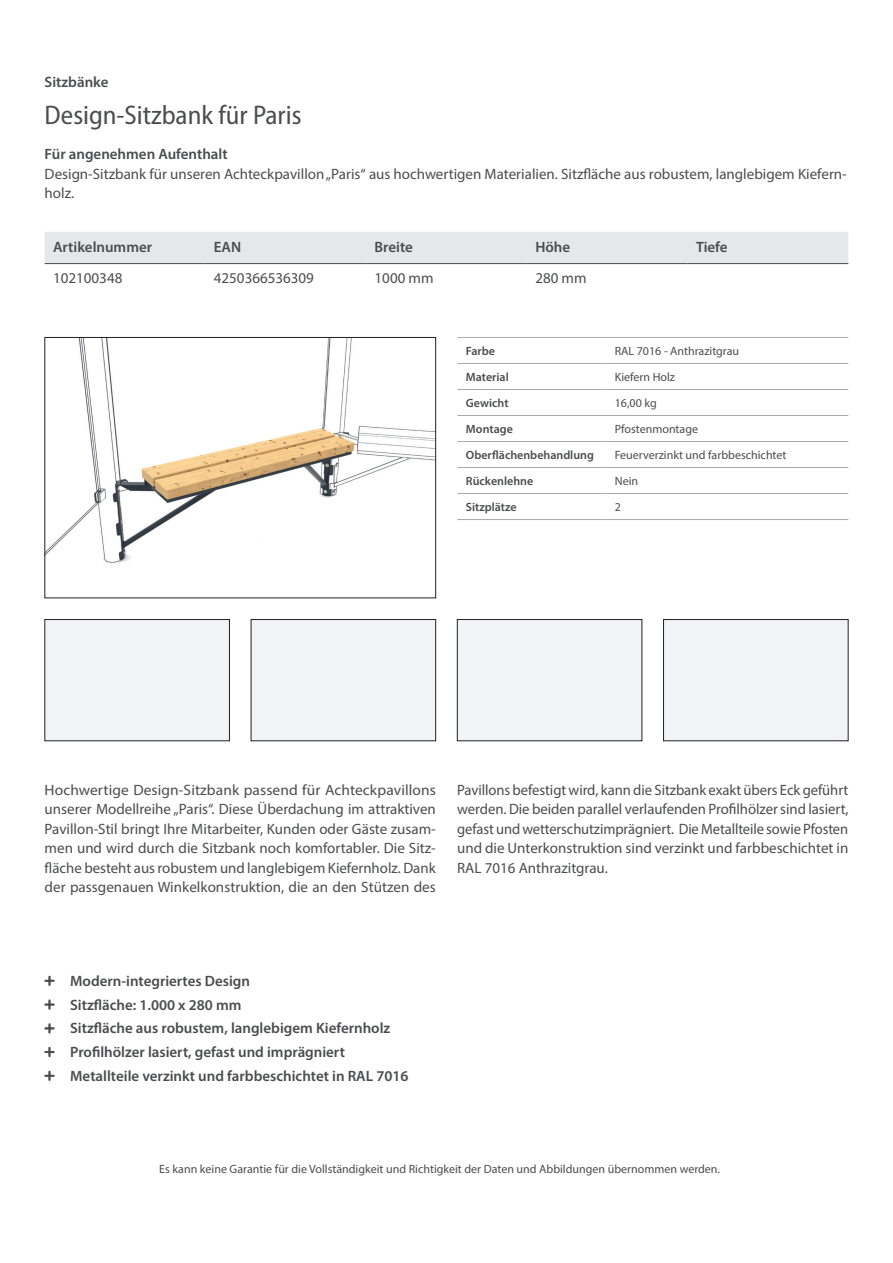
<style>
.page{position:relative;width:893px;height:1263px;background:#fff}
.page>*{position:absolute;margin:0;border:0;box-sizing:border-box;transform-origin:0 0}
.t1{font:semi-condensed 27px "Myriad Pro";color:#4b4c4d}
.t2{font:15px/19.5px "Myriad Pro";color:#4b4c4d;text-align:justify}
.t3{font:600 15px/23.7px "Myriad Pro";color:#4b4c4d}
.t4{font:12px "Myriad Pro";color:#4b4c4d}
.t5{font:600 12px "Myriad Pro";color:#4b4c4d}
</style>
<div class="page">
<img style="left:47px;top:339px;width:387px;height:224px">
<div style="left:45px;top:337px;width:391px;height:261px;border:1px solid #231f20"></div>
<div style="left:45px;top:619px;width:184px;height:122px;background:#f2f3f4"></div>
<div style="left:45px;top:619px;width:185px;height:122px;border:1px solid #231f20"></div>
<div style="left:251px;top:619px;width:185px;height:122px;background:#f2f3f4"></div>
<div style="left:251px;top:619px;width:185px;height:122px;border:1px solid #231f20"></div>
<div style="left:663px;top:619px;width:185px;height:122px;background:#f2f3f4"></div>
<div style="left:663px;top:619px;width:185px;height:122px;border:1px solid #231f20"></div>
<div style="left:457px;top:619px;width:185px;height:122px;background:#f2f3f4"></div>
<div style="left:457px;top:619px;width:185px;height:122px;border:1px solid #231f20"></div>
<div style="left:45px;top:232px;width:803px;height:31px;background:#e6e7e9"></div>
<hr style="left:45px;top:263px;width:160px;height:1px;background:#4b4c4d">
<hr style="left:205px;top:263px;width:161px;height:1px;background:#4b4c4d">
<hr style="left:366px;top:263px;width:161px;height:1px;background:#4b4c4d">
<hr style="left:527px;top:263px;width:161px;height:1px;background:#4b4c4d">
<hr style="left:688px;top:263px;width:160px;height:1px;background:#4b4c4d">
<hr style="left:457px;top:337px;width:149px;height:1px;background:#a8a9ad">
<hr style="left:606px;top:337px;width:242px;height:1px;background:#a8a9ad">
<hr style="left:457px;top:363px;width:149px;height:1px;background:#a8a9ad">
<hr style="left:606px;top:363px;width:242px;height:1px;background:#a8a9ad">
<hr style="left:457px;top:389px;width:149px;height:1px;background:#a8a9ad">
<hr style="left:606px;top:389px;width:242px;height:1px;background:#a8a9ad">
<hr style="left:457px;top:415px;width:149px;height:1px;background:#a8a9ad">
<hr style="left:606px;top:415px;width:242px;height:1px;background:#a8a9ad">
<hr style="left:457px;top:441px;width:149px;height:1px;background:#a8a9ad">
<hr style="left:606px;top:441px;width:242px;height:1px;background:#a8a9ad">
<hr style="left:457px;top:467px;width:149px;height:1px;background:#a8a9ad">
<hr style="left:606px;top:467px;width:242px;height:1px;background:#a8a9ad">
<hr style="left:457px;top:493px;width:149px;height:1px;background:#a8a9ad">
<hr style="left:606px;top:493px;width:242px;height:1px;background:#a8a9ad">
<hr style="left:457px;top:519px;width:149px;height:1px;background:#a8a9ad">
<hr style="left:606px;top:519px;width:242px;height:1px;background:#a8a9ad">
<p class="t3" style="left:45px;top:70px;width:65px">Sitzbänke</p>
<h1 class="t1" style="left:45px;top:99px;width:258px">Design-Sitzbank für Paris</h1>
<p class="t3" style="left:45px;top:142px;width:185px">Für angenehmen Aufenthalt</p>
<p class="t2" style="left:45px;top:164px;width:804px">Design-Sitzbank für unseren Achteckpavillon „Paris“ aus hochwertigen Materialien. Sitzfläche aus robustem, langlebigem Kiefern&shy;holz.</p>
<p class="t3" style="left:53px;top:234px;width:101px">Artikelnummer</p>
<p class="t3" style="left:214px;top:234px;width:29px">EAN</p>
<p class="t3" style="left:375px;top:234px;width:40px">Breite</p>
<p class="t3" style="left:535px;top:234px;width:36px">Höhe</p>
<p class="t3" style="left:696px;top:234px;width:33px">Tiefe</p>
<p class="t2" style="left:53px;top:268px;width:71px">102100348</p>
<p class="t2" style="left:214px;top:268px;width:102px">4250366536309</p>
<p class="t2" style="left:375px;top:268px;width:60px">1000 mm</p>
<p class="t2" style="left:535px;top:268px;width:53px">280 mm</p>
<p class="t5" style="left:466px;top:343px;width:31px">Farbe</p>
<p class="t4" style="left:615px;top:344px;width:126px">RAL 7016 - Anthrazitgrau</p>
<p class="t5" style="left:466px;top:369px;width:44px">Material</p>
<p class="t4" style="left:615px;top:370px;width:62px">Kiefern Holz</p>
<p class="t5" style="left:466px;top:395px;width:44px">Gewicht</p>
<p class="t4" style="left:615px;top:396px;width:43px">16,00 kg</p>
<p class="t5" style="left:466px;top:421px;width:48px">Montage</p>
<p class="t4" style="left:615px;top:422px;width:85px">Pfostenmontage</p>
<p class="t5" style="left:466px;top:447px;width:130px">Oberflächenbehandlung</p>
<p class="t4" style="left:615px;top:448px;width:173px">Feuerverzinkt und farbbeschichtet</p>
<p class="t5" style="left:466px;top:473px;width:69px">Rückenlehne</p>
<p class="t4" style="left:615px;top:474px;width:25px">Nein</p>
<p class="t5" style="left:466px;top:499px;width:52px">Sitzplätze</p>
<p class="t4" style="left:615px;top:500px;width:8px">2</p>
<p class="t2" style="left:45px;top:780px;width:393px">Hochwertige Design-Sitzbank passend für Achteckpavillons unserer Modellreihe „Paris“. Diese Überdachung im attraktiven Pavillon-Stil bringt Ihre Mitarbeiter, Kunden oder Gäste zusam&shy;men und wird durch die Sitzbank noch komfortabler. Die Sitz&shy;fläche besteht aus robustem und langlebigem Kiefernholz. Dank der passgenauen Winkelkonstruktion, die an den Stützen des</p>
<p class="t2" style="left:457px;top:780px;width:393px">Pavillons befestigt wird, kann die Sitzbank exakt übers Eck geführt werden. Die beiden parallel verlaufenden Profilhölzer sind lasiert, gefast und wetterschutzimprägniert. Die Metallteile sowie Pfosten und die Unterkonstruktion sind verzinkt und farbbeschichtet in RAL 7016 Anthrazitgrau.</p>
<p class="t3" style="left:70px;top:968px;width:340px">Modern-integriertes Design<br>Sitzfläche: 1.000 x 280 mm<br>Sitzfläche aus robustem, langlebigem Kiefernholz Profilhölzer lasiert, gefast und imprägniert Metallteile verzinkt und farbbeschichtet in RAL 7016</p>
<p class="t4" style="left:159px;top:1161px;width:562px">Es kann keine Garantie für die Vollständigkeit und Richtigkeit der Daten und Abbildungen übernommen werden.</p>
</div>
